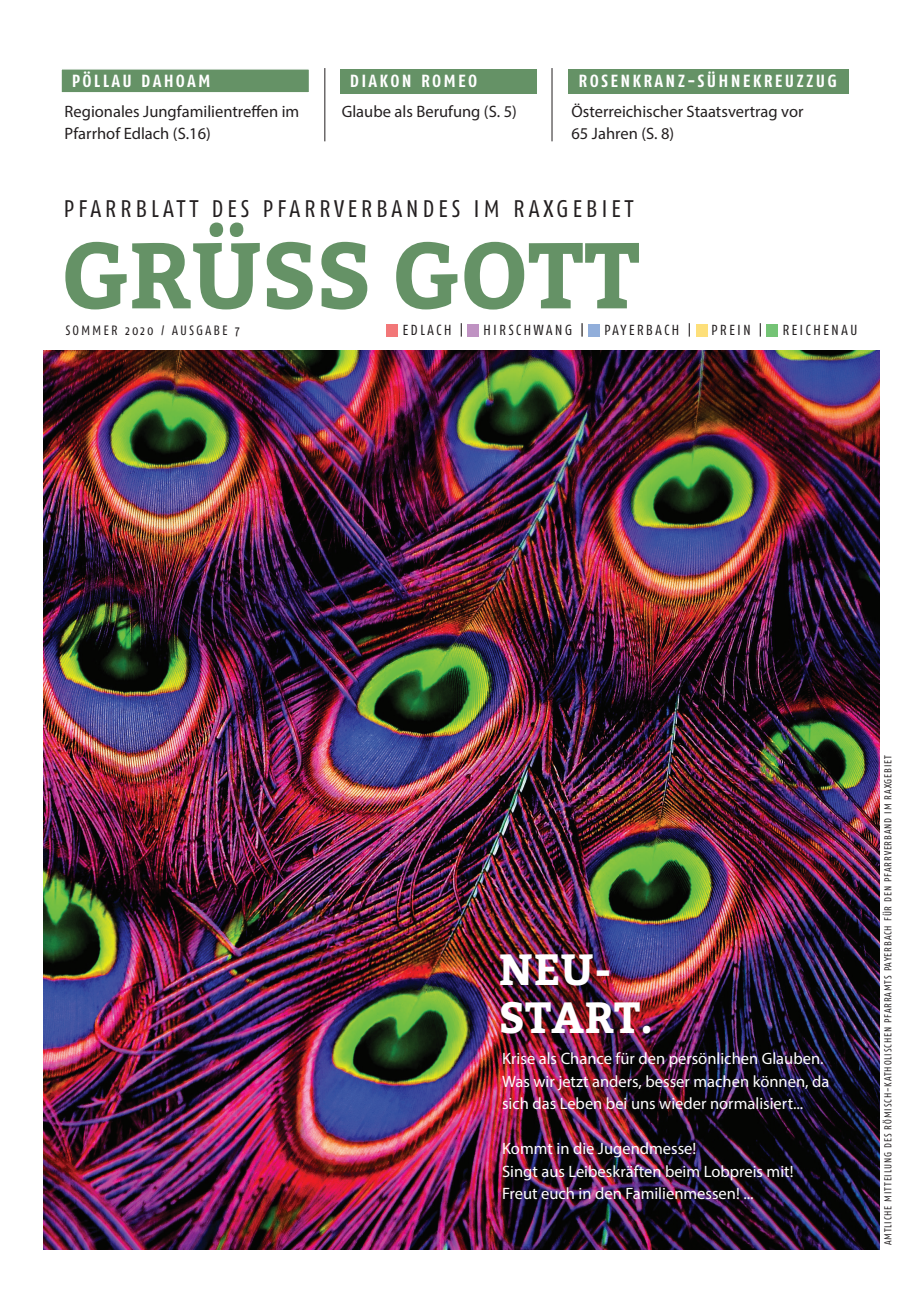
<style>
.page{position:relative;width:919px;height:1289px;background:#fff}
.page>*{position:absolute;margin:0;border:0;box-sizing:border-box;transform-origin:0 0}
.t1{font:700 92.7px "Bitter";letter-spacing:-.015em;color:#659266}
.t2{font:700 43.5px/47px "Bitter";color:#fff}
.t3{font:24px "Fago Co Caps";letter-spacing:.145em;color:#231f20}
.t4{font:17.55px "Fago Co Bold Caps";letter-spacing:.125em;color:#fff}
.t5{font:16.5px/22.5px "Myriad Pro";color:#fff}
.t6{font:16.5px/22.5px "Myriad Pro";color:#231f20}
.t7{font:14.55px "Fago Co Caps";letter-spacing:.14em;color:#231f20}
.t8{font:13.5px "Fago Co Caps";letter-spacing:.145em;color:#231f20}
.t9{font:10.05px "Fago Co";letter-spacing:.09em;color:#231f20}
</style>
<div class="page">
<img style="left:44px;top:351px;width:835px;height:898px">
<div style="left:568px;top:69px;width:279px;height:25px;background:#659266"></div>
<div style="left:340px;top:69px;width:197px;height:25px;background:#659266"></div>
<div style="left:60px;top:68px;width:250px;height:26px;background:#659266;border:2px solid #fff"></div>
<hr style="left:324px;top:68px;width:1px;height:73px;background:#231f20">
<hr style="left:551px;top:68px;width:1px;height:73px;background:#231f20">
<div style="left:386px;top:324px;width:12px;height:12px;background:#f27778"></div>
<div style="left:467px;top:324px;width:11px;height:12px;background:#bf92c2"></div>
<div style="left:588px;top:324px;width:12px;height:12px;background:#91aeda"></div>
<div style="left:695px;top:324px;width:12px;height:12px;background:#fddf7a"></div>
<div style="left:765px;top:324px;width:12px;height:12px;background:#74c375"></div>
<p class="t4" style="left:72px;top:71px;width:140px">PÖLLAU DAHOAM</p>
<p class="t6" style="left:65px;top:100px;width:236px">Regionales Jungfamilientreffen im<br>Pfarrhof Edlach (S.16)</p>
<p class="t4" style="left:350px;top:71px;width:129px">DIAKON ROMEO</p>
<p class="t6" style="left:342px;top:100px;width:177px">Glaube als Berufung (S. 5)</p>
<p class="t4" style="left:578px;top:71px;width:260px">ROSENKRANZ-SÜHNEKREUZZUG</p>
<p class="t6" style="left:571px;top:100px;width:233px">Österreichischer Staatsvertrag vor<br>65 Jahren (S. 8)</p>
<h3 class="t3" style="left:63px;top:195px;width:571px">PFARRBLATT DES PFARRVERBANDES IM RAXGEBIET</h3>
<h1 class="t1" style="left:60px;top:219px;width:581px">GRÜSS GOTT</h1>
<p class="t8" style="left:65px;top:323px;width:176px">SOMMER 2020 / AUSGABE 7</p>
<p class="t7" style="left:402px;top:321px;width:62px">EDLACH |</p>
<p class="t7" style="left:483px;top:321px;width:102px">HIRSCHWANG |</p>
<p class="t7" style="left:604px;top:321px;width:89px">PAYERBACH |</p>
<p class="t7" style="left:711px;top:321px;width:53px">PREIN |</p>
<p class="t7" style="left:782px;top:321px;width:77px">REICHENAU</p>
<h2 class="t2" style="left:499px;top:946px;width:156px">NEU-<br>START.</h2>
<p class="t5" style="left:502px;top:1047px;width:329px">Krise als Chance für den persönlichen Glauben.<br>Was wir jetzt anders, besser machen können, da sich das Leben bei uns wieder normalisiert...</p>
<p class="t5" style="left:502px;top:1137px;width:293px">Kommt in die Jugendmesse!<br>Singt aus Leibeskräften beim Lobpreis mit!<br>Freut euch in den Familienmessen! ...</p>
<p class="t9" style="left:882px;top:1245px;width:491px;rotate:-90deg">AMTLICHE MITTEILUNG DES RÖMISCH-KATHOLISCHEN PFARRAMTS PAYERBACH FÜR DEN PFARRVERBAND IM RAXGEBIET</p>
</div>
